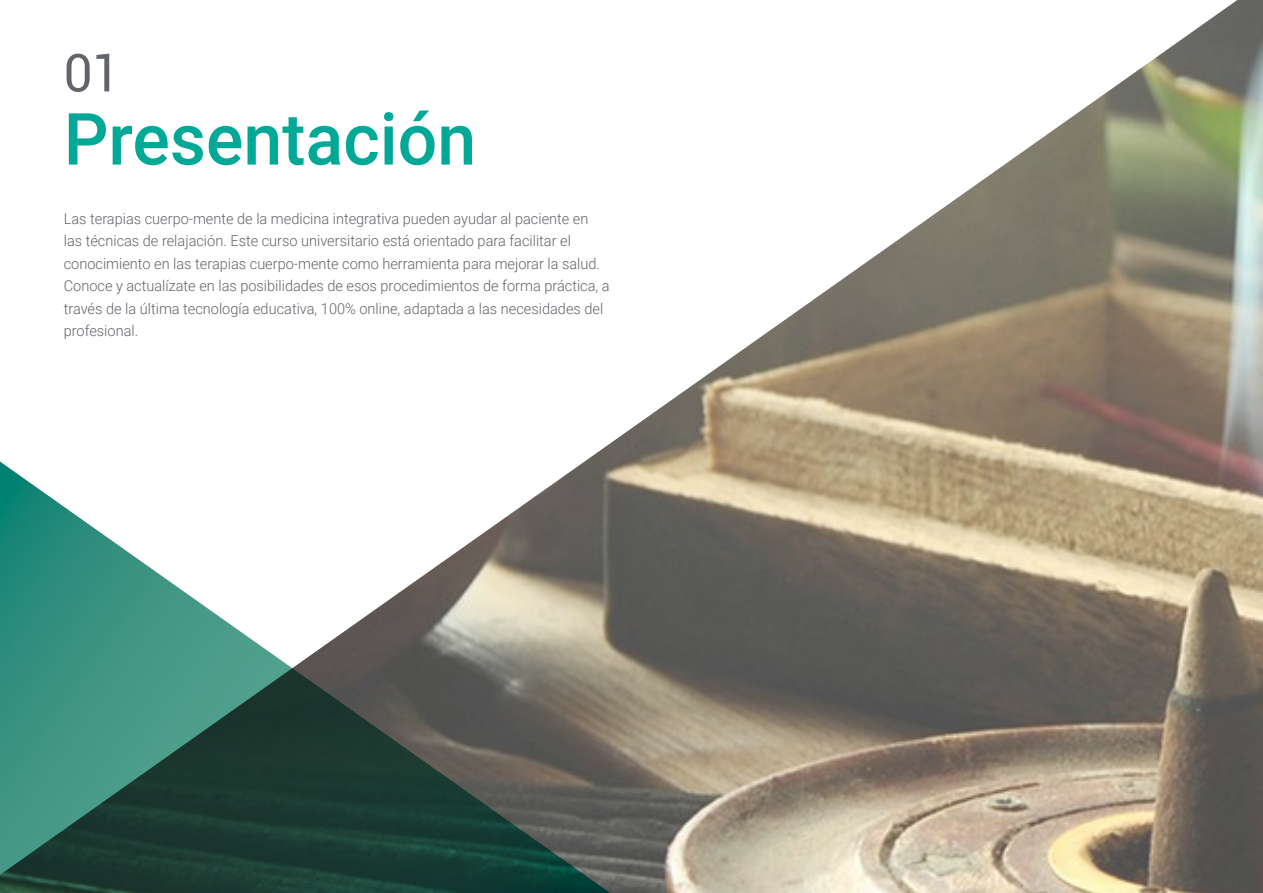
<style>
.page{position:relative;width:1263px;height:893px;background:#fff}
.page>*{position:absolute;margin:0;border:0;box-sizing:border-box;transform-origin:0 0}
.t1{font:500 72px "Roboto";color:#00a996}
.t2{font:52.5px "Roboto";color:#61646a}
.t3{font:300 15px/22.5px "Roboto";color:#61646a}
</style>
<div class="page">
<img style="left:606px;top:0;width:657px;height:893px">
<svg style="left:0;top:446px;width:640px;height:447px"></svg>
<h2 class="t2" style="left:64px;top:36px;width:58px">01</h2>
<h1 class="t1" style="left:64px;top:89px;width:414px">Presentación</h1>
<p class="t3" style="left:64px;top:207px;width:547px">Las terapias cuerpo-mente de la medicina integrativa pueden ayudar al paciente en las técnicas de relajación. Este curso universitario está orientado para facilitar el conocimiento en las terapias cuerpo-mente como herramienta para mejorar la salud.<br>Conoce y actualízate en las posibilidades de esos procedimientos de forma práctica, a través de la última tecnología educativa, 100% online, adaptada a las necesidades del profesional.</p>
</div>
